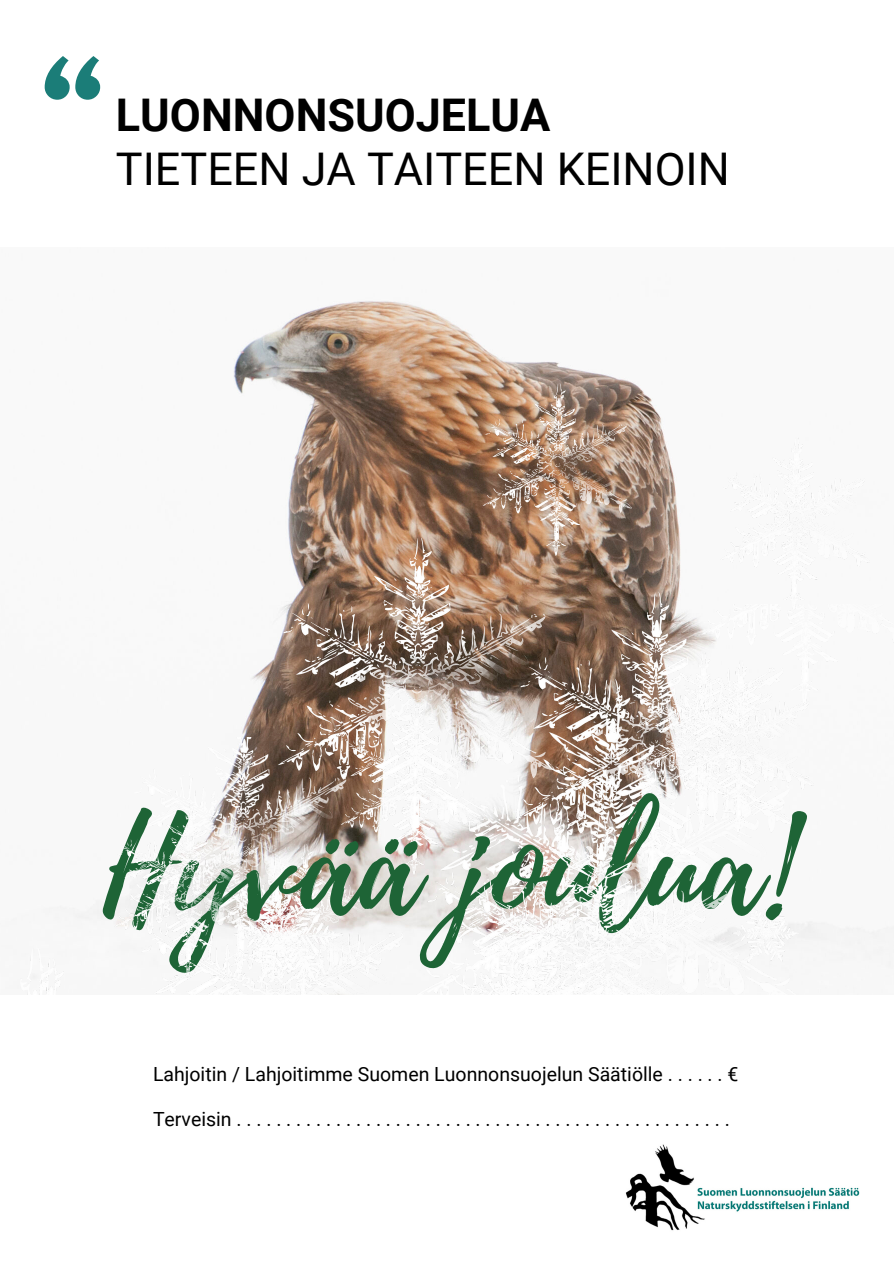
<style>
.page{position:relative;width:894px;height:1264px;background:#fff}
.page>*{position:absolute;margin:0;border:0;box-sizing:border-box;transform-origin:0 0}
.t1{font:135.75px "Playlist Script";color:#1e6436}
.t2{font:700 120px "League Spartan";color:#1b7d78}
.t3{font:45px "Roboto";color:#000}
.t4{font:700 45px "Roboto";color:#000}
.t5{font:19.5px "Roboto";color:#000}
</style>
<div class="page">
<img style="left:233px;top:301px;width:637px;height:262px">
<img style="left:234px;top:383px;width:397px;height:599px">
<img style="left:471px;top:437px;width:397px;height:524px">
<img style="left:13px;top:804px;width:251px;height:191px">
<img style="left:416px;top:661px;width:397px;height:334px">
<img style="left:625px;top:1144px;width:235px;height:87px">
<p class="t2" style="left:42px;top:49px;width:67px">“</p>
<p class="t4" style="left:116px;top:89px;width:436px">LUONNONSUOJELUA</p>
<p class="t3" style="left:116px;top:143px;width:615px">TIETEEN JA TAITEEN KEINOIN</p>
<p class="t1" style="left:103px;top:770px;width:689px">Hyvää joulua!</p>
<p class="t5" style="left:153px;top:1062px;width:587px">Lahjoitin / Lahjoitimme Suomen Luonnonsuojelun Säätiölle . . . . . . €</p>
<p class="t5" style="left:153px;top:1107px;width:578px">Terveisin..................................................</p>
</div>
